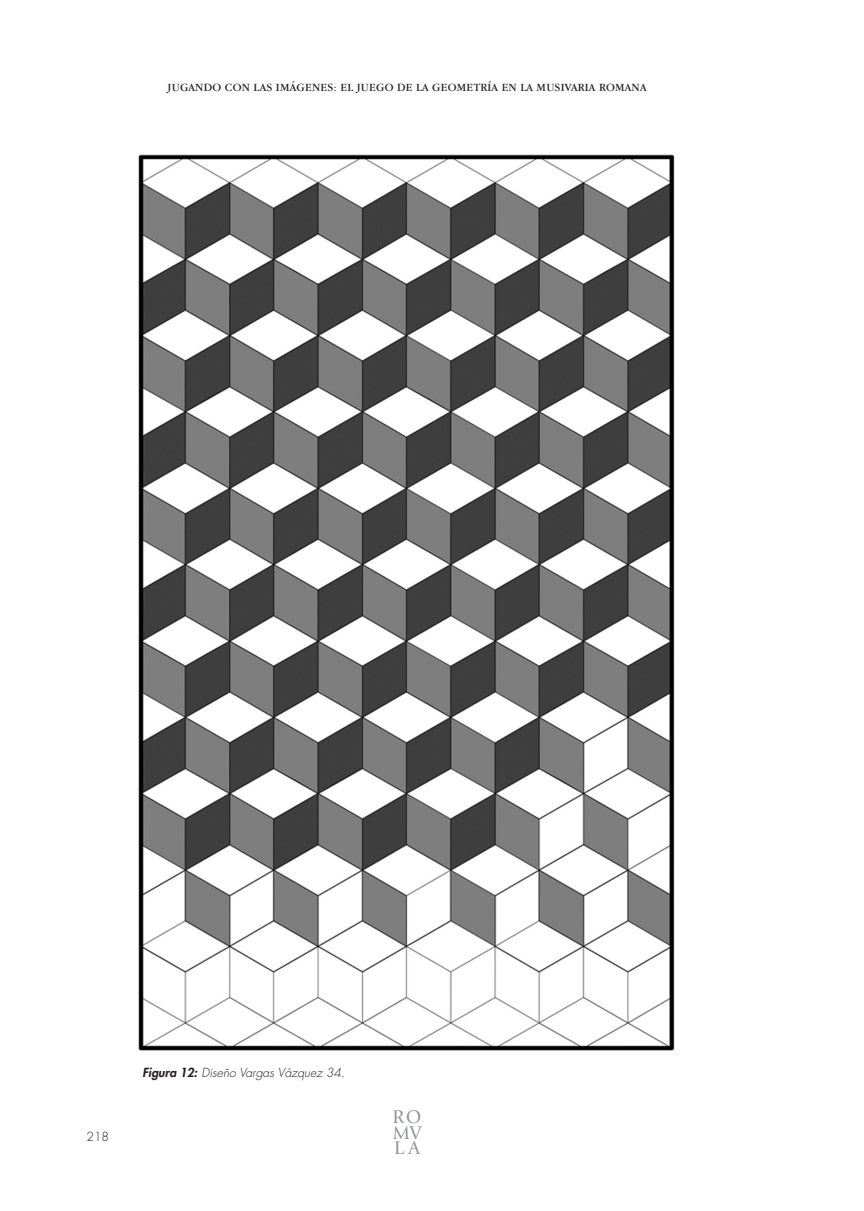
<style>
.page{position:relative;width:864px;height:1211px;background:#fff}
.page>*{position:absolute;margin:0;border:0;box-sizing:border-box;transform-origin:0 0}
.t1{font:19.25px/15.8px "Giovanni";color:#939598;text-align:justify}
.t2{font:italic 300 12.25px "Futura";color:#231f20}
.t3{font:300 12.25px "Futura";color:#231f20}
.t4{font:11.38px "Garamond IT Cby BT";letter-spacing:.02em;color:#231f20}
.s1{font-weight:800}
</style>
<div class="page">
<img style="left:138px;top:154px;width:537px;height:896px">
<p class="t4" style="left:168px;top:80px;width:480px">JUGANDO CON LAS IMÁGENES: EL JUEGO DE LA GEOMETRÍA EN LA MUSIVARIA ROMANA</p>
<p class="t3" style="left:86px;top:1128px;width:24px">218</p>
<p class="t2" style="left:142px;top:1064px;width:204px"><span class="s1">Figura 12:</span> Diseño Vargas Vázquez 34.</p>
<h1 class="t1" style="left:392px;top:1108px;width:31px">RO MV LA</h1>
</div>
